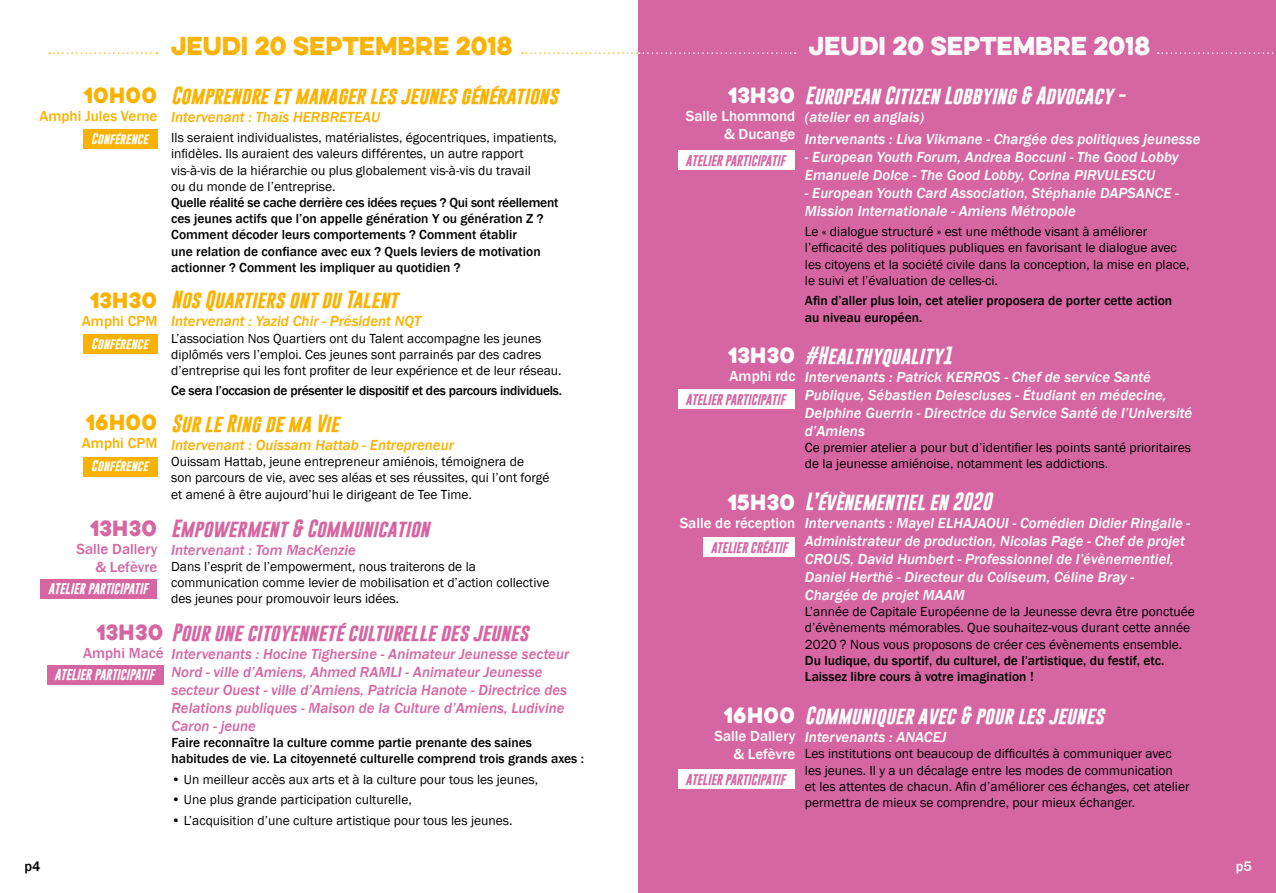
<style>
.page{position:relative;width:1276px;height:893px;background:#fff}
.page>*{position:absolute;margin:0;border:0;box-sizing:border-box;transform-origin:0 0}
.t1{font:700 23.25px "Eveleth";color:#fab200}
.t2{font:700 23.25px "Eveleth";color:#fff}
.t3{font:21px "Heavitas";color:#fff}
.t4{font:21px "Heavitas";color:#fab200}
.t5{font:21px "Heavitas";color:#d666a2}
.t6{font:italic 700 18px "Gobold";color:#fff}
.t7{font:italic 700 18px "Gobold";color:#fab200}
.t8{font:italic 700 18px "Gobold";color:#d666a2}
.t9{font:italic 500 15px/18px "Franklin Gothic";color:#fff}
.t10{font:italic 500 15px/18px "Franklin Gothic";color:#d666a2}
.t11{font:italic 500 15px "Franklin Gothic";color:#fab200}
.t12{font:500 15px/18px "Franklin Gothic";color:#fff;text-align:right}
.t13{font:500 15px "Franklin Gothic";color:#fab200}
.t14{font:500 15px/18px "Franklin Gothic";color:#d666a2;text-align:right}
.t15{font:500 14.25px "Franklin Gothic";color:#000}
.t16{font:500 14.25px "Franklin Gothic";color:#fff}
.t17{font:13.5px/16.2px "Franklin Gothic";color:#000}
.t18{font:500 13.5px/16.2px "Franklin Gothic";color:#000}
.t19{font:500 13.5px "Franklin Gothic";letter-spacing:-.02em;color:#000}
.t20{font:italic 700 11.25px "Gobold";color:#d666a2}
.t21{font:italic 700 11.25px "Gobold";color:#fff}
</style>
<div class="page">
<svg style="left:49px;top:52px;width:109px;height:2px"></svg>
<div style="left:638px;top:0;width:638px;height:893px;background:#d666a2"></div>
<svg style="left:522px;top:52px;width:273px;height:2px"></svg>
<svg style="left:1157px;top:52px;width:117px;height:2px"></svg>
<div style="left:83px;top:129px;width:75px;height:20px;background:#fab200"></div>
<div style="left:83px;top:334px;width:75px;height:20px;background:#fab200"></div>
<div style="left:83px;top:457px;width:75px;height:19px;background:#fab200"></div>
<div style="left:40px;top:579px;width:117px;height:20px;background:#d666a2"></div>
<div style="left:677px;top:150px;width:117px;height:20px;background:#fff"></div>
<div style="left:677px;top:389px;width:117px;height:20px;background:#fff"></div>
<div style="left:703px;top:537px;width:91px;height:20px;background:#fff"></div>
<div style="left:677px;top:769px;width:117px;height:20px;background:#fff"></div>
<div style="left:47px;top:665px;width:117px;height:20px;background:#d666a2"></div>
<h1 class="t1" style="left:171px;top:28px;width:343px">JEUDI 20 SEPTEMBRE 2018</h1>
<h2 class="t4" style="left:84px;top:82px;width:75px">10h00</h2>
<p class="t13" style="left:39px;top:107px;width:119px">Amphi Jules Verne</p>
<p class="t21" style="left:91px;top:131px;width:59px">Conférence</p>
<h2 class="t4" style="left:90px;top:288px;width:69px">13h30</h2>
<p class="t13" style="left:82px;top:312px;width:77px">Amphi CPM</p>
<p class="t21" style="left:91px;top:336px;width:59px">Conférence</p>
<h2 class="t4" style="left:86px;top:410px;width:73px">16h00</h2>
<p class="t13" style="left:82px;top:434px;width:77px">Amphi CPM</p>
<p class="t21" style="left:91px;top:458px;width:59px">Conférence</p>
<h2 class="t5" style="left:90px;top:515px;width:69px">13h30</h2>
<p class="t14" style="left:77px;top:540px;width:82px">Salle Dallery &amp; Lefèvre</p>
<p class="t21" style="left:48px;top:581px;width:101px">ATELIER PARTICIPATIF</p>
<h2 class="t5" style="left:97px;top:619px;width:69px">13h30</h2>
<p class="t14" style="left:83px;top:644px;width:82px">Amphi Macé</p>
<p class="t21" style="left:55px;top:667px;width:101px">ATELIER PARTICIPATIF</p>
<h3 class="t7" style="left:171px;top:83px;width:388px">Comprendre et manager les jeunes générations</h3>
<p class="t11" style="left:171px;top:107px;width:210px">Intervenant : Thaïs HERBRETEAU</p>
<p class="t17" style="left:171px;top:130px;width:387px">Ils seraient individualistes, matérialistes, égocentriques, impatients, infidèles. Ils auraient des valeurs différentes, un autre rapport vis-à-vis de la hiérarchie ou plus globalement vis-à-vis du travail<br>ou du monde de l’entreprise.</p>
<p class="t18" style="left:171px;top:195px;width:389px">Quelle réalité se cache derrière ces idées reçues ? Qui sont réellement ces jeunes actifs que l’on appelle génération Y ou génération Z ?<br>Comment décoder leurs comportements ? Comment établir<br>une relation de confiance avec eux ? Quels leviers de motivation actionner ? Comment les impliquer au quotidien ?</p>
<h3 class="t7" style="left:171px;top:288px;width:228px">Nos Quartiers ont du Talent</h3>
<p class="t11" style="left:171px;top:312px;width:251px">Intervenant : Yazid Chir - Président NQT</p>
<p class="t17" style="left:171px;top:330px;width:392px">L’association Nos Quartiers ont du Talent accompagne les jeunes diplômés vers l’emploi. Ces jeunes sont parrainés par des cadres d’entreprise qui les font profiter de leur expérience et de leur réseau.</p>
<p class="t19" style="left:171px;top:383px;width:392px">Ce sera l’occasion de présenter le dispositif et des parcours individuels.</p>
<h3 class="t7" style="left:171px;top:412px;width:169px">Sur le Ring de ma Vie</h3>
<p class="t11" style="left:171px;top:436px;width:284px">Intervenant : Ouissam Hattab - Entrepreneur</p>
<p class="t17" style="left:171px;top:454px;width:380px">Ouissam Hattab, jeune entrepreneur amiénois, témoignera de<br>son parcours de vie, avec ses aléas et ses réussites, qui l’ont forgé et amené à être aujourd’hui le dirigeant de Tee Time.</p>
<h3 class="t8" style="left:171px;top:516px;width:260px">Empowerment &amp; Communication</h3>
<p class="t10" style="left:171px;top:541px;width:186px">Intervenant : Tom MacKenzie</p>
<p class="t17" style="left:171px;top:558px;width:380px">Dans l’esprit de l’empowerment, nous traiterons de la communication comme levier de mobilisation et d’action collective des jeunes pour promouvoir leurs idées.</p>
<h3 class="t8" style="left:172px;top:620px;width:358px">Pour une citoyenneté culturelle des jeunes</h3>
<p class="t10" style="left:172px;top:645px;width:399px">Intervenants : Hocine Tighersine - Animateur Jeunesse secteur Nord - ville d’Amiens, Ahmed RAMLI - Animateur Jeunesse secteur Ouest - ville d’Amiens, Patricia Hanote - Directrice des Relations publiques - Maison de la Culture d’Amiens, Ludivine Caron - jeune</p>
<p class="t18" style="left:172px;top:734px;width:414px">Faire reconnaître la culture comme partie prenante des saines habitudes de vie. La citoyenneté culturelle comprend trois grands axes :</p>
<p class="t17" style="left:172px;top:771px;width:368px">• Un meilleur accès aux arts et à la culture pour tous les jeunes,</p>
<p class="t17" style="left:172px;top:792px;width:242px">• Une plus grande participation culturelle,</p>
<p class="t17" style="left:172px;top:812px;width:342px">• L’acquisition d’une culture artistique pour tous les jeunes.</p>
<h1 class="t2" style="left:809px;top:28px;width:343px">JEUDI 20 SEPTEMBRE 2018</h1>
<h2 class="t3" style="left:728px;top:82px;width:69px">13h30</h2>
<p class="t12" style="left:686px;top:107px;width:111px">Salle Lhommond &amp; Ducange</p>
<p class="t20" style="left:685px;top:153px;width:101px">ATELIER PARTICIPATIF</p>
<h2 class="t3" style="left:728px;top:342px;width:69px">13h30</h2>
<p class="t12" style="left:729px;top:367px;width:67px">Amphi rdc</p>
<p class="t20" style="left:685px;top:392px;width:101px">ATELIER PARTICIPATIF</p>
<h2 class="t3" style="left:728px;top:490px;width:69px">15h30</h2>
<p class="t12" style="left:679px;top:514px;width:117px">Salle de réception</p>
<p class="t20" style="left:711px;top:540px;width:78px">ATELIER CRÉATIF</p>
<h2 class="t3" style="left:724px;top:703px;width:73px">16h00</h2>
<p class="t12" style="left:714px;top:727px;width:82px">Salle Dallery &amp; Lefèvre</p>
<p class="t20" style="left:685px;top:772px;width:101px">ATELIER PARTICIPATIF</p>
<h3 class="t6" style="left:805px;top:83px;width:321px">European Citizen Lobbying &amp; Advocacy -</h3>
<p class="t9" style="left:805px;top:106px;width:397px;line-height:22.2px">(atelier en anglais)<br>Intervenants : Liva Vikmane - Chargée des politiques jeunesse</p>
<p class="t9" style="left:805px;top:148px;width:375px">- European Youth Forum, Andrea Boccuni - The Good Lobby<br>Emanuele Dolce - The Good Lobby, Corina PIRVULESCU</p>
<p class="t9" style="left:805px;top:184px;width:375px">- European Youth Card Association, Stéphanie DAPSANCE -<br>Mission Internationale - Amiens Métropole</p>
<p class="t17" style="left:805px;top:224px;width:386px">Le « dialogue structuré » est une méthode visant à améliorer l’efficacité des politiques publiques en favorisant le dialogue avec les citoyens et la société civile dans la conception, la mise en place, le suivi et l’évaluation de celles-ci.</p>
<p class="t18" style="left:805px;top:293px;width:369px">Afin d’aller plus loin, cet atelier proposera de porter cette action au niveau européen.</p>
<h3 class="t6" style="left:805px;top:343px;width:149px">#Healthyquality1</h3>
<p class="t9" style="left:805px;top:368px;width:389px">Intervenants : Patrick KERROS - Chef de service Santé Publique, Sébastien Delescluses - Étudiant en médecine, Delphine Guerrin - Directrice du Service Santé de l’Université d’Amiens</p>
<p class="t17" style="left:805px;top:439px;width:387px">Ce premier atelier a pour but d’identifier les points santé prioritaires de la jeunesse amiénoise, notamment les addictions.</p>
<h3 class="t6" style="left:805px;top:490px;width:188px">L’évènementiel en 2020</h3>
<p class="t9" style="left:805px;top:514px;width:387px">Intervenants : Mayel ELHAJAOUI - Comédien Didier Ringalle - Administrateur de production, Nicolas Page - Chef de projet CROUS, David Humbert - Professionnel de l’évènementiel, Daniel Herthé - Directeur du Coliseum, Céline Bray - Chargée de projet MAAM</p>
<p class="t17" style="left:805px;top:604px;width:391px">L’année de Capitale Européenne de la Jeunesse devra être ponctuée d’évènements mémorables. Que souhaitez-vous durant cette année<br>2020 ? Nous vous proposons de créer ces évènements ensemble.</p>
<p class="t18" style="left:805px;top:652px;width:361px">Du ludique, du sportif, du culturel, de l’artistique, du festif, etc.<br>Laissez libre cours à votre imagination !</p>
<h3 class="t6" style="left:805px;top:704px;width:301px">Communiquer avec &amp; pour les jeunes</h3>
<p class="t9" style="left:805px;top:728px;width:143px">Intervenants : ANACEJ</p>
<p class="t17" style="left:805px;top:746px;width:386px">Les institutions ont beaucoup de difficultés à communiquer avec les jeunes. Il y a un décalage entre les modes de communication<br>et les attentes de chacun. Afin d’améliorer ces échanges, cet atelier permettra de mieux se comprendre, pour mieux échanger.</p>
<p class="t15" style="left:25px;top:858px;width:18px">p4</p>
<p class="t16" style="left:1235px;top:858px;width:18px">p5</p>
</div>
